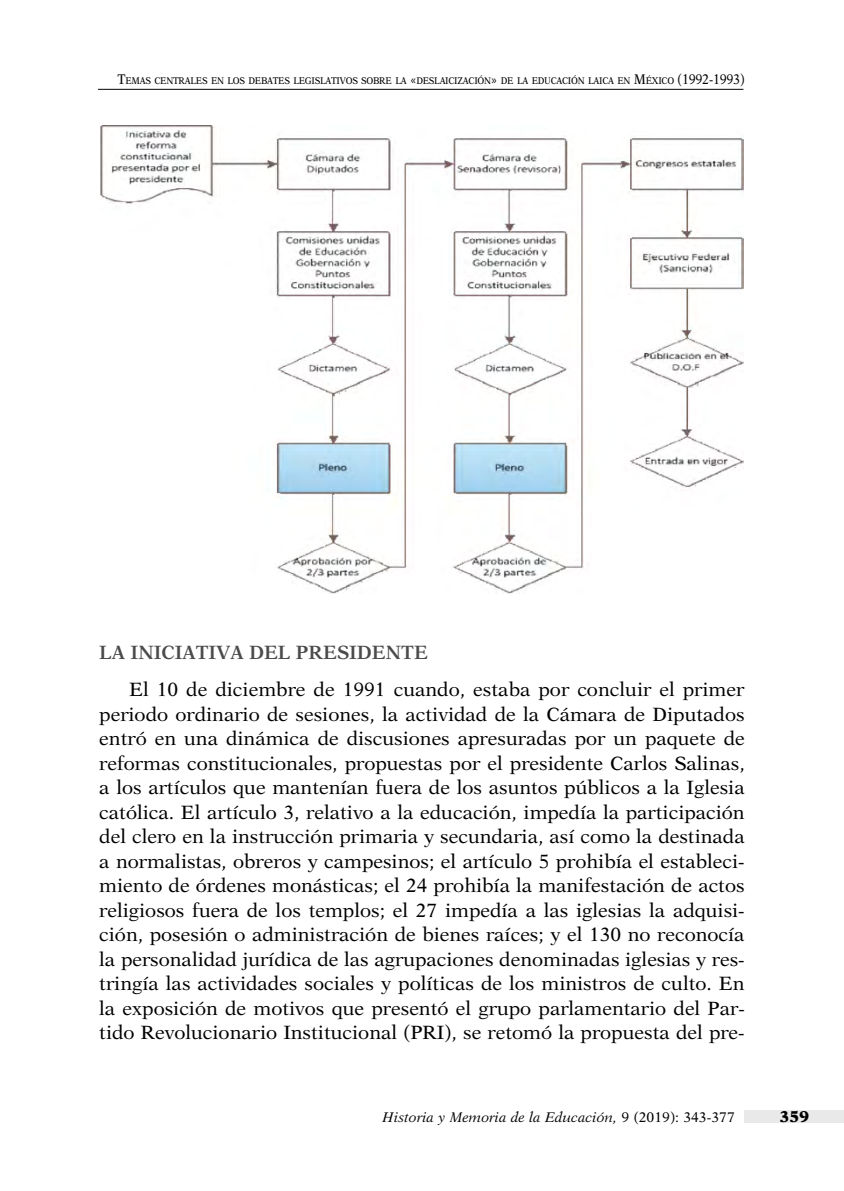
<style>
.page{position:relative;width:844px;height:1191px;background:#fff}
.page>*{position:absolute;margin:0;border:0;box-sizing:border-box;transform-origin:0 0}
.t1{font:19.25px/24.5px "New Aster LT Std";color:#000;text-align:justify}
.t2{font:600 19.25px "New Aster LT Std";color:#4b4b4d}
.t3{font:900 15.75px "New Aster LT Std";color:#000}
.t4{font:italic 14px "New Aster LT Std";color:#000}
.t5{font:9.8px "New Aster LT Std";letter-spacing:-.03em;color:#000;scale:.9 1}
.s1{font-size:14px}
.s2{font-style:normal}
</style>
<div class="page">
<div style="left:744px;top:1110px;width:99px;height:12px;background:#e9e9ea"></div>
<hr style="left:98px;top:89px;width:645px;height:1px;background:#000">
<img style="left:100px;top:126px;width:643px;height:467px">
<p class="t5" style="left:118px;top:75px;width:698px"><span class="s1">T</span>EMAS CENTRALES EN LOS DEBATES LEGISLATIVOS SOBRE LA <span class="s1">«</span>DESLAICIZACIÓN<span class="s1">»</span> DE LA EDUCACIÓN LAICA EN <span class="s1">M</span>ÉXICO <span class="s1">(1992-1993)</span></p>
<p class="t2" style="left:99px;top:641px;width:330px">LA INICIATIVA DEL PRESIDENTE</p>
<p class="t1" style="left:99px;top:677px;width:646px;text-indent:30px">El 10 de diciembre de 1991 cuando, estaba por concluir el primer periodo ordinario de sesiones, la actividad de la Cámara de Diputados entró en una dinámica de discusiones apresuradas por un paquete de reformas constitucionales, propuestas por el presidente Carlos Salinas, a los artículos que mantenían fuera de los asuntos públicos a la Iglesia católica. El artículo 3, relativo a la educación, impedía la participación del clero en la instrucción primaria y secundaria, así como la destinada a normalistas, obreros y campesinos; el artículo 5 prohibía el estableci&shy;miento de órdenes monásticas; el 24 prohibía la manifestación de actos religiosos fuera de los templos; el 27 impedía a las iglesias la adquisi&shy;ción, posesión o administración de bienes raíces; y el 130 no reconocía la personalidad jurídica de las agrupaciones denominadas iglesias y res&shy;tringía las actividades sociales y políticas de los ministros de culto. En la exposición de motivos que presentó el grupo parlamentario del Par&shy;tido Revolucionario Institucional (PRI), se retomó la propuesta del pre-</p>
<p class="t4" style="left:382px;top:1108px;width:353px">Historia y Memoria de la Educación, <span class="s2">9 (2019): 343-377</span></p>
<p class="t3" style="left:779px;top:1106px;width:31px">359</p>
</div>
